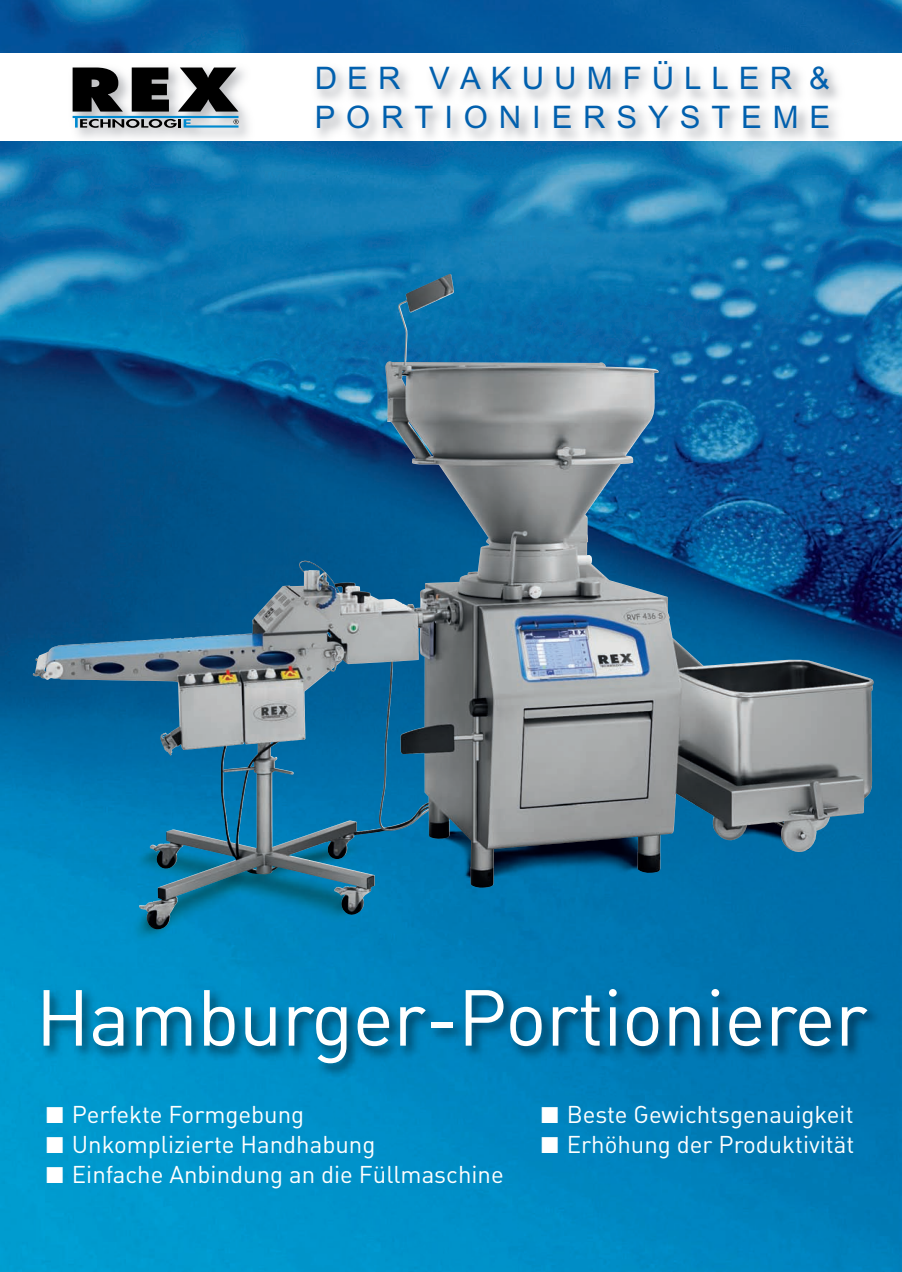
<style>
.page{position:relative;width:902px;height:1272px;background:#fff}
.page>*{position:absolute;margin:0;border:0;box-sizing:border-box;transform-origin:0 0}
.t1{font:78px "DIN Regular Alternate";letter-spacing:-.01em;color:#fff}
.t2{font:31.05px/39px "M Arial";letter-spacing:.35em;color:#0160ae}
.t3{font:24px "DIN Regular Alternate";color:#fff}
</style>
<div class="page">
<img style="left:0;top:0;width:901px;height:1271px">
<img style="left:289px;top:274px;width:584px;height:640px">
<div style="left:0;top:54px;width:901px;height:87px;background:#fff"></div>
<img style="left:56px;top:67px;width:219px;height:87px">
<svg style="left:73px;top:67px;width:165px;height:61px;background:#5e656a"></svg>
<img style="left:305px;top:66px;width:596px;height:108px">
<p class="t2" style="left:315px;top:62px;width:517px">DER VAKUUMFÜLLER &amp;<br>PORTIONIERSYSTEME</p>
<h1 class="t1" style="left:36px;top:973px;width:833px">Hamburger-Portionierer</h1>
<p class="t3" style="left:46px;top:1100px;width:259px">■ Perfekte Formgebung</p>
<p class="t3" style="left:46px;top:1130px;width:330px">■ Unkomplizierte Handhabung</p>
<p class="t3" style="left:46px;top:1160px;width:459px">■ Einfache Anbindung an die Füllmaschine</p>
<p class="t3" style="left:541px;top:1100px;width:314px">■ Beste Gewichtsgenauigkeit</p>
<p class="t3" style="left:541px;top:1130px;width:315px">■ Erhöhung der Produktivität</p>
</div>
